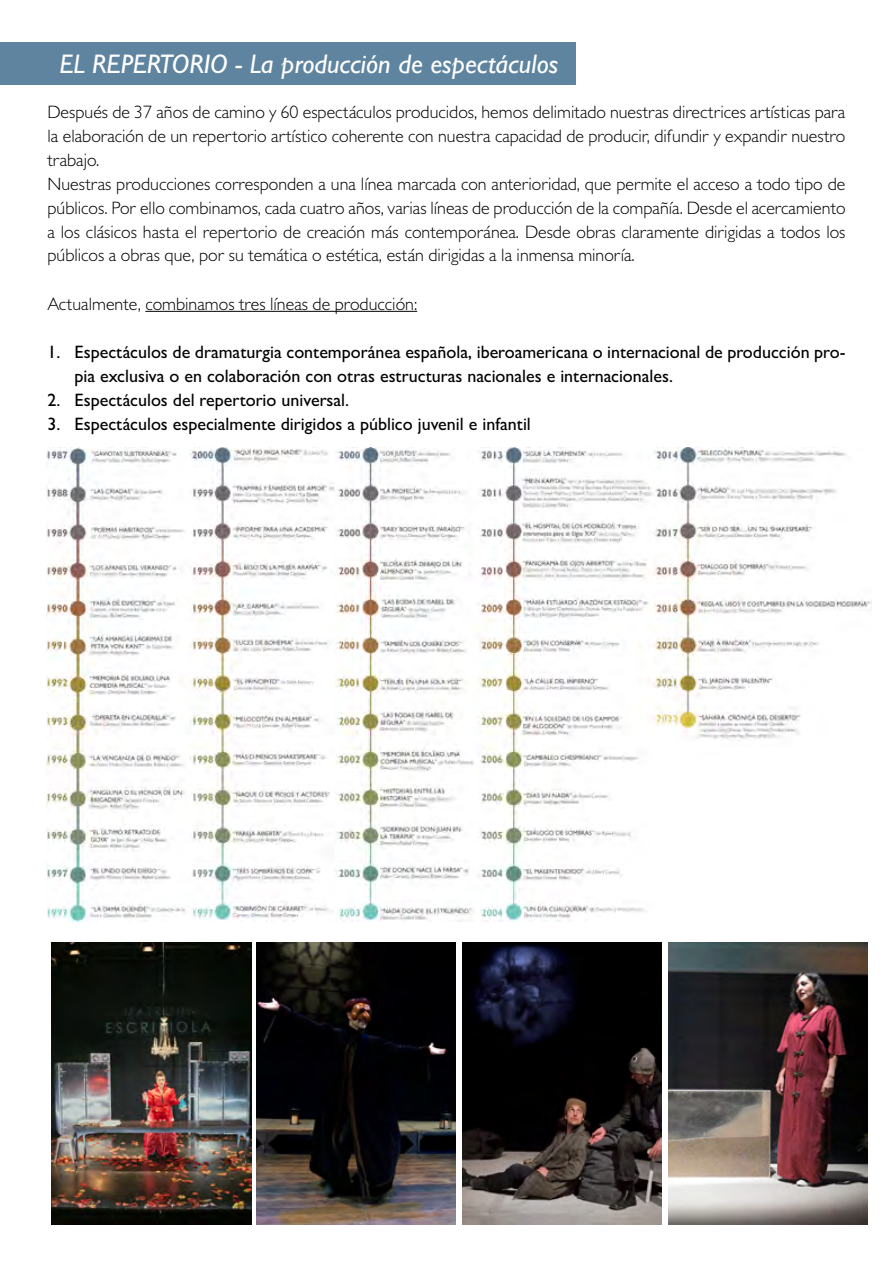
<style>
.page{position:relative;width:893px;height:1263px;background:#fff}
.page>*{position:absolute;margin:0;border:0;box-sizing:border-box;transform-origin:0 0}
.t1{font:italic 500 27px "Gill Sans";color:#fff}
.t2{font:300 18px/24px "Gill Sans";color:#000}
.t3{font:500 18px/24px "Gill Sans";color:#000}
</style>
<div class="page">
<div style="left:0;top:43px;width:575px;height:42px;background:#5f849f"></div>
<hr style="left:145px;top:311px;width:272px;height:1px;background:#000">
<img style="left:47px;top:448px;width:825px;height:474px">
<img style="left:51px;top:942px;width:200px;height:283px">
<img style="left:257px;top:942px;width:199px;height:283px">
<img style="left:462px;top:942px;width:199px;height:283px">
<img style="left:668px;top:942px;width:199px;height:283px">
<h1 class="t1" style="left:59px;top:48px;width:500px">EL REPERTORIO - La producción de espectáculos</h1>
<p class="t2" style="left:47px;top:99px;width:799px">Después de 37 años de camino y 60 espectáculos producidos, hemos delimitado nuestras directrices artísticas para la elaboración de un repertorio artístico coherente con nuestra capacidad de producir, difundir y expandir nuestro trabajo.<br>Nuestras producciones corresponden a una línea marcada con anterioridad, que permite el acceso a todo tipo de públicos. Por ello combinamos, cada cuatro años, varias líneas de producción de la compañía. Desde el acercamiento a los clásicos hasta el repertorio de creación más contemporánea. Desde obras claramente dirigidas a todos los públicos a obras que, por su temática o estética, están dirigidas a la inmensa minoría.</p>
<p class="t2" style="left:47px;top:291px;width:371px">Actualmente, combinamos tres líneas de producción:</p>
<p class="t3" style="left:74px;top:339px;width:772px;text-indent:-27px">1. Espectáculos de dramaturgia contemporánea española, iberoamericana o internacional de producción pro&shy;pia exclusiva o en colaboración con otras estructuras nacionales e internacionales.</p>
<p class="t3" style="left:47px;top:387px;width:303px">2. Espectáculos del repertorio universal.</p>
<p class="t3" style="left:47px;top:411px;width:485px">3. Espectáculos especialmente dirigidos a público juvenil e infantil</p>
</div>
